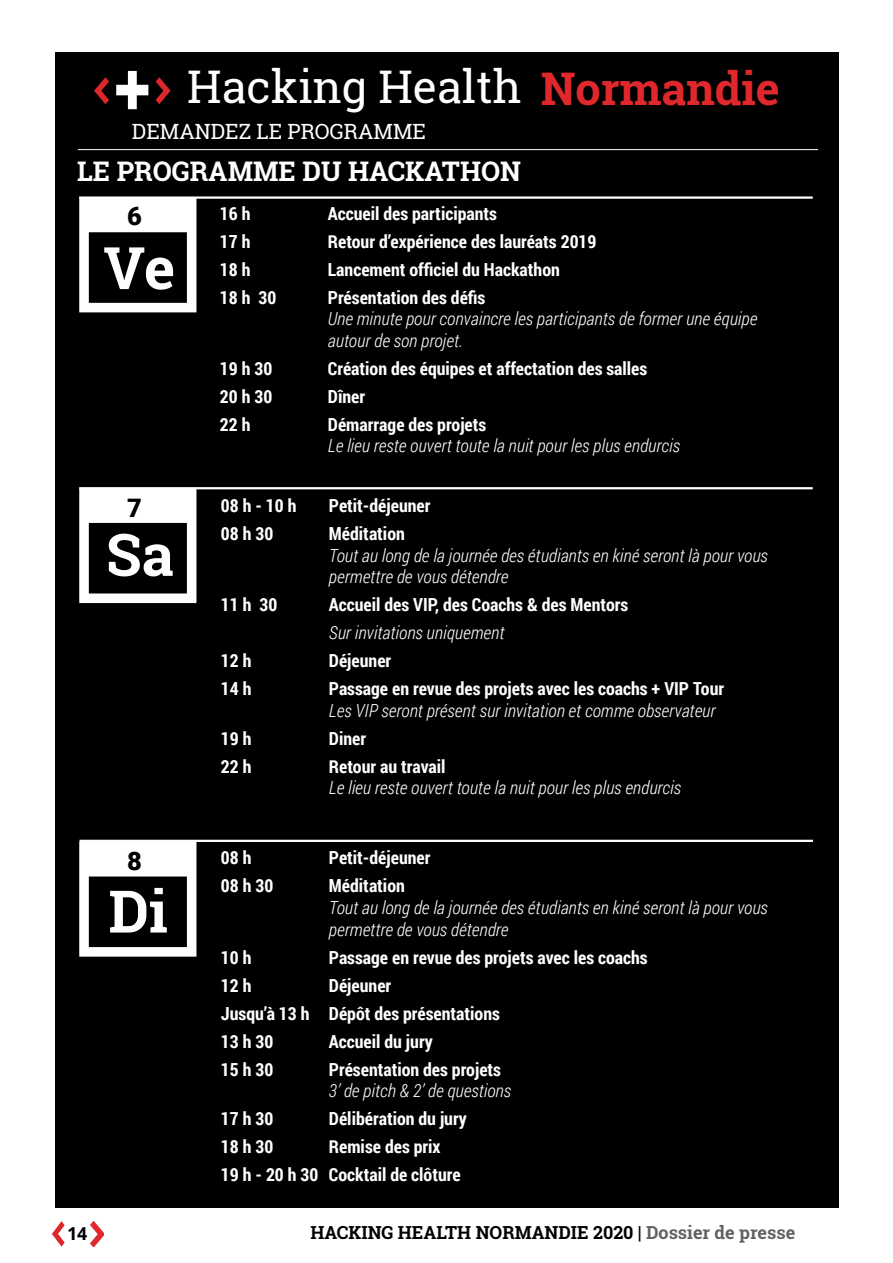
<style>
.page{position:relative;width:893px;height:1263px;background:#fff}
.page>*{position:absolute;margin:0;border:0;box-sizing:border-box;transform-origin:0 0}
.t1{font:45px "Roboto Slab";color:#fff}
.t2{font:700 27px "Roboto Slab";color:#fff}
.t3{font:900 25.5px "Roboto";color:#020203}
.t4{font:21px "Roboto Slab";color:#fff}
.t5{font:700 18px/27.9px "Roboto Condensed";color:#fff}
.t6{font:italic 300 18px/21.6px "Roboto Condensed";color:#fff}
.t7{font:700 18px "Roboto Slab";color:#000}
.t8{font:700 18px "Noto Sans";color:#000}
.s1{font-weight:700;color:#e0282c}
.s2{color:#616161}
</style>
<div class="page">
<svg style="left:52px;top:1221px;width:13px;height:26px"></svg>
<svg style="left:90px;top:1221px;width:13px;height:25px"></svg>
<div style="left:55px;top:52px;width:784px;height:1155px;background:#000"></div>
<svg style="left:156px;top:77px;width:15px;height:27px"></svg>
<svg style="left:94px;top:77px;width:15px;height:27px"></svg>
<svg style="left:116px;top:71px;width:32px;height:38px"></svg>
<hr style="left:78px;top:149px;width:740px;height:1px;background:#fff">
<svg style="left:79px;top:199px;width:117px;height:113px"></svg>
<hr style="left:79px;top:487px;width:734px;height:2px;background:#fff">
<svg style="left:79px;top:488px;width:117px;height:115px"></svg>
<hr style="left:80px;top:840px;width:733px;height:2px;background:#fff">
<svg style="left:79px;top:842px;width:117px;height:115px"></svg>
<hr style="left:79px;top:196px;width:734px;height:3px;background:#fff">
<h1 class="t1" style="left:187px;top:56px;width:594px">Hacking Health <span class="s1">Normandie</span></h1>
<p class="t4" style="left:132px;top:117px;width:296px">DEMANDEZ LE PROGRAMME</p>
<h2 class="t2" style="left:77px;top:153px;width:446px">LE PROGRAMME DU HACKATHON</h2>
<p class="t5" style="left:220px;top:198px;width:32px">16 h</p>
<p class="t5" style="left:328px;top:198px;width:171px">Accueil des participants</p>
<p class="t5" style="left:220px;top:226px;width:32px">17 h</p>
<p class="t5" style="left:328px;top:226px;width:270px">Retour d’expérience des lauréats 2019</p>
<p class="t5" style="left:220px;top:254px;width:32px">18 h</p>
<p class="t5" style="left:328px;top:254px;width:233px">Lancement officiel du Hackathon</p>
<p class="t5" style="left:220px;top:282px;width:58px">18 h 30</p>
<p class="t5" style="left:328px;top:282px;width:159px">Présentation des défis</p>
<p class="t6" style="left:328px;top:307px;width:431px">Une minute pour convaincre les participants de former une équipe autour de son projet.</p>
<p class="t5" style="left:220px;top:354px;width:54px">19 h 30</p>
<p class="t5" style="left:328px;top:354px;width:321px">Création des équipes et affectation des salles</p>
<p class="t5" style="left:220px;top:382px;width:54px">20 h 30</p>
<p class="t5" style="left:328px;top:382px;width:39px">Dîner</p>
<p class="t5" style="left:220px;top:410px;width:32px">22 h</p>
<p class="t5" style="left:328px;top:410px;width:160px">Démarrage des projets</p>
<p class="t6" style="left:328px;top:434px;width:354px">Le lieu reste ouvert toute la nuit pour les plus endurcis</p>
<h3 class="t3" style="left:127px;top:198px;width:16px">6</h3>
<h3 class="t3" style="left:127px;top:490px;width:16px">7</h3>
<h3 class="t3" style="left:127px;top:843px;width:16px">8</h3>
<p class="t5" style="left:221px;top:491px;width:77px">08 h - 10 h</p>
<p class="t5" style="left:329px;top:491px;width:103px">Petit-déjeuner</p>
<p class="t5" style="left:221px;top:519px;width:54px">08 h 30</p>
<p class="t5" style="left:329px;top:519px;width:77px">Méditation</p>
<p class="t6" style="left:329px;top:544px;width:440px">Tout au long de la journée des étudiants en kiné seront là pour vous permettre de vous détendre</p>
<p class="t5" style="left:221px;top:590px;width:58px">11 h 30</p>
<p class="t5" style="left:329px;top:590px;width:301px">Accueil des VIP, des Coachs &amp; des Mentors</p>
<p class="t6" style="left:329px;top:621px;width:177px">Sur invitations uniquement</p>
<p class="t5" style="left:221px;top:646px;width:32px">12 h</p>
<p class="t5" style="left:329px;top:646px;width:64px">Déjeuner</p>
<p class="t5" style="left:221px;top:674px;width:32px">14 h</p>
<p class="t5" style="left:329px;top:674px;width:397px">Passage en revue des projets avec les coachs + VIP Tour</p>
<p class="t6" style="left:329px;top:699px;width:388px">Les VIP seront présent sur invitation et comme observateur</p>
<p class="t5" style="left:221px;top:724px;width:32px">19 h</p>
<p class="t5" style="left:329px;top:724px;width:39px">Diner</p>
<p class="t5" style="left:221px;top:751px;width:32px">22 h</p>
<p class="t5" style="left:329px;top:751px;width:118px">Retour au travail</p>
<p class="t6" style="left:329px;top:776px;width:354px">Le lieu reste ouvert toute la nuit pour les plus endurcis</p>
<p class="t5" style="left:221px;top:843px;width:32px">08 h</p>
<p class="t5" style="left:329px;top:843px;width:103px">Petit-déjeuner</p>
<p class="t5" style="left:221px;top:871px;width:54px">08 h 30</p>
<p class="t5" style="left:329px;top:871px;width:77px">Méditation</p>
<p class="t6" style="left:329px;top:896px;width:440px">Tout au long de la journée des étudiants en kiné seront là pour vous permettre de vous détendre</p>
<p class="t5" style="left:221px;top:942px;width:32px">10 h</p>
<p class="t5" style="left:329px;top:942px;width:320px">Passage en revue des projets avec les coachs</p>
<p class="t5" style="left:221px;top:970px;width:32px">12 h</p>
<p class="t5" style="left:221px;top:970px;width:280px;text-indent:108px">Déjeuner<br>Jusqu’à 13 h Dépôt des présentations<br>13 h 30</p>
<p class="t5" style="left:329px;top:1026px;width:105px">Accueil du jury</p>
<p class="t5" style="left:221px;top:1054px;width:54px">15 h 30</p>
<p class="t5" style="left:329px;top:1054px;width:174px">Présentation des projets</p>
<p class="t6" style="left:329px;top:1079px;width:184px">3’ de pitch &amp; 2’ de questions</p>
<p class="t5" style="left:221px;top:1104px;width:54px">17 h 30</p>
<p class="t5" style="left:329px;top:1104px;width:139px">Délibération du jury</p>
<p class="t5" style="left:221px;top:1132px;width:54px">18 h 30</p>
<p class="t5" style="left:221px;top:1132px;width:241px;text-indent:108px">Remise des prix<br>19 h - 20 h 30 Cocktail de clôture</p>
<p class="t8" style="left:67px;top:1221px;width:21px">14</p>
<p class="t7" style="left:310px;top:1220px;width:486px">HACKING HEALTH NORMANDIE 2020 | <span class="s2">Dossier de presse</span></p>
</div>
